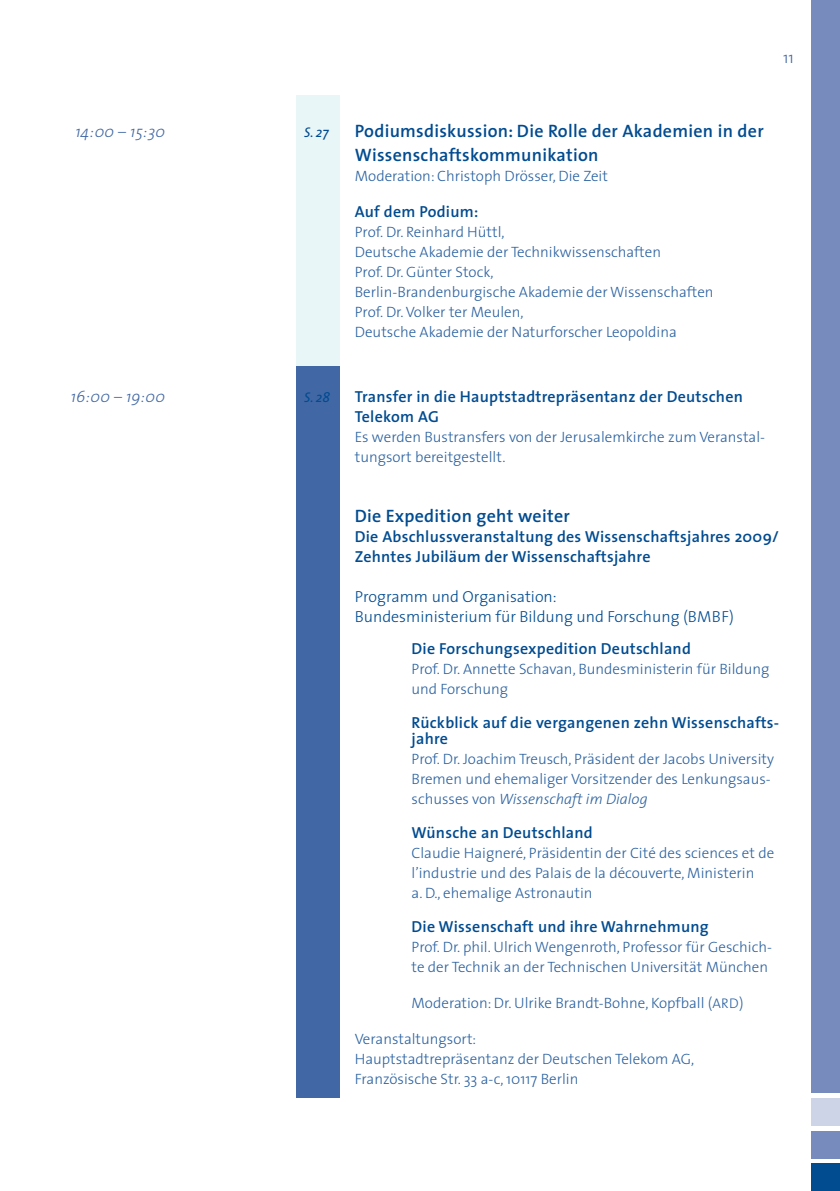
<style>
.page{position:relative;width:840px;height:1191px;background:#fff}
.page>*{position:absolute;margin:0;border:0;box-sizing:border-box;transform-origin:0 0}
.t1{font:600 18px/24px "The Sans";letter-spacing:.015em;color:#014b90}
.t2{font:600 16px/20px "The Sans";letter-spacing:.015em;color:#014b90}
.t3{font:300 16px/20px "The Sans";color:#014b90}
.t4{font:italic 300 16px "The Sans";letter-spacing:.015em;color:#4168a4}
.t5{font:300 16px "The Sans";color:#4168a4}
.t6{font:300 15px/20px "The Sans";color:#2a61a0}
.t7{font:italic 14px "The Sans";color:#014b90}
.s1{font-style:italic}
.s2{font-size:14px}
</style>
<div class="page">
<div style="left:811px;top:1163px;width:28px;height:28px;background:#014b90"></div>
<div style="left:811px;top:1130px;width:28px;height:28px;background:#778cbd"></div>
<div style="left:811px;top:1097px;width:28px;height:28px;background:#ced4e8"></div>
<div style="left:811px;top:0;width:28px;height:1092px;background:#778cbd"></div>
<div style="left:295px;top:95px;width:44px;height:271px;background:#e9f6f7"></div>
<div style="left:295px;top:366px;width:44px;height:731px;background:#4168a4"></div>
<p class="t5" style="left:782px;top:44px;width:12px">11</p>
<p class="t4" style="left:75px;top:119px;width:91px">14:00 – 15:30</p>
<p class="t7" style="left:304px;top:121px;width:26px">S. 27</p>
<p class="t1" style="left:354px;top:119px;width:410px">Podiumsdiskussion: Die Rolle der Akademien in der<br>Wissenschaftskommunikation</p>
<p class="t6" style="left:354px;top:166px;width:254px">Moderation: Christoph Drösser, Die Zeit</p>
<p class="t2" style="left:354px;top:202px;width:125px">Auf dem Podium:</p>
<p class="t6" style="left:354px;top:222px;width:360px">Prof. Dr. Reinhard Hüttl,<br>Deutsche Akademie der Technikwissenschaften<br>Prof. Dr. Günter Stock,<br>Berlin-Brandenburgische Akademie der Wissenschaften Prof. Dr. Volker ter Meulen,<br>Deutsche Akademie der Naturforscher Leopoldina</p>
<p class="t4" style="left:71px;top:383px;width:96px">16:00 – 19:00</p>
<p class="t7" style="left:304px;top:385px;width:27px">S. 28</p>
<p class="t2" style="left:354px;top:386px;width:389px">Transfer in die Hauptstadtrepräsentanz der Deutschen<br>Telekom AG</p>
<p class="t6" style="left:354px;top:426px;width:411px">Es werden Bustransfers von der Jerusalemkirche zum Veranstal&shy;tungsort bereitgestellt.</p>
<p class="t1" style="left:354px;top:503px;width:216px">Die Expedition geht weiter</p>
<p class="t2" style="left:354px;top:526px;width:425px">Die Abschlussveranstaltung des Wissenschaftsjahres 2009/<br>Zehntes Jubiläum der Wissenschaftsjahre</p>
<p class="t3" style="left:354px;top:585px;width:380px">Programm und Organisation:<br>Bundesministerium für Bildung und Forschung (BMBF)</p>
<p class="t2" style="left:411px;top:638px;width:281px">Die Forschungsexpedition Deutschland</p>
<p class="t6" style="left:411px;top:658px;width:359px">Prof. Dr. Annette Schavan, Bundesministerin für Bildung und Forschung</p>
<p class="t2" style="left:411px;top:714px;width:369px;line-height:16px">Rückblick auf die vergangenen zehn Wissenschafts&shy;jahre</p>
<p class="t6" style="left:411px;top:748px;width:364px">Prof. Dr. Joachim Treusch, Präsident der Jacobs University<br>Bremen und ehemaliger Vorsitzender des Lenkungsaus&shy;schusses von <span class="s1">Wissenschaft im Dialog</span></p>
<p class="t2" style="left:411px;top:822px;width:183px">Wünsche an Deutschland</p>
<p class="t6" style="left:411px;top:842px;width:364px">Claudie Haigneré, Präsidentin der Cité des sciences et de l’industrie und des Palais de la découverte, Ministerin<br>a. D., ehemalige Astronautin</p>
<p class="t2" style="left:411px;top:916px;width:298px">Die Wissenschaft und ihre Wahrnehmung</p>
<p class="t6" style="left:411px;top:936px;width:362px">Prof. Dr. phil. Ulrich Wengenroth, Professor für Geschich&shy;te der Technik an der Technischen Universität München</p>
<p class="t6" style="left:411px;top:992px;width:333px">Moderation: Dr. Ulrike Brandt-Bohne, Kopfball (<span class="s2">ARD</span>)</p>
<p class="t6" style="left:354px;top:1028px;width:341px">Veranstaltungsort:<br>Hauptstadtrepräsentanz der Deutschen Telekom AG,<br>Französische Str. 33 a-c, 10117 Berlin</p>
</div>
